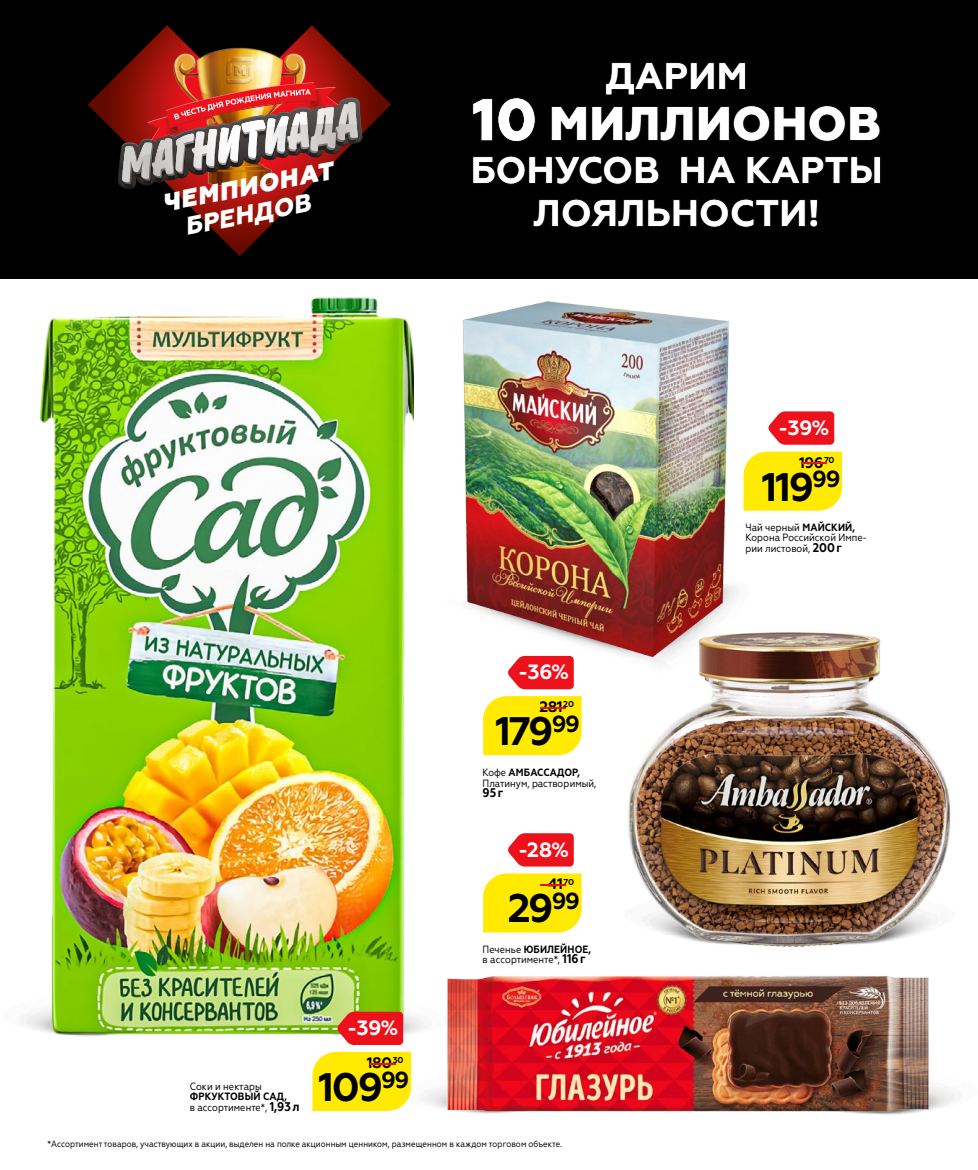
<style>
.page{position:relative;width:978px;height:1170px;background:#fff}
.page>*{position:absolute;margin:0;border:0;box-sizing:border-box;transform-origin:0 0}
.t1{font:800 47.1px "Geometria";letter-spacing:.01em;color:#fff}
.t2{font:700 39.75px "Geometria";letter-spacing:-.06em;color:#000}
.t3{font:700 36.75px/42.9px "Geometria";letter-spacing:.01em;color:#fff;text-align:center}
.t4{font:italic 800 24.9px/27.2px "Geometria";color:#fff;text-align:center}
.t5{font:700 20.7px "Geometria";color:#fff}
.t6{font:700 15.15px "Geometria";letter-spacing:-.03em;color:#000}
.t7{font:700 15.15px "Geometria";color:#ed111c;scale:5.5 1}
.t8{font:700 12.6px "Geometria Narrow";color:#000}
.t9{font:10.5px/10.5px "Geometria Narrow";color:#000}
.t10{font:9px "Geometria Narrow";color:#000}
.t11{font:700 8.55px "Geometria";color:#000}
.s1{font-style:inherit}
.s2{font-size:58.35px}
.s3{font-weight:700}
.s4{font-weight:700;font-size:12.6px}
</style>
<div class="page">
<div style="left:0;top:0;width:978px;height:278px;background:#000"></div>
<svg style="left:88px;top:25px;width:303px;height:231px"></svg>
<img style="left:170px;top:45px;width:140px;height:145px">
<svg style="left:118px;top:83px;width:244px;height:106px;background:#a2564d"></svg>
<img style="left:373px;top:1020px;width:68px;height:91px">
<img style="left:30px;top:297px;width:384px;height:745px">
<img style="left:441px;top:976px;width:494px;height:139px">
<img style="left:404px;top:298px;width:383px;height:369px">
<img style="left:625px;top:624px;width:325px;height:323px">
<div style="left:312px;top:1051px;width:99px;height:59px;background:#ffea00"></div>
<svg style="left:337px;top:1011px;width:66px;height:33px;background:#e92829"></svg>
<div style="left:744px;top:451px;width:98px;height:59px;background:#ffea00"></div>
<svg style="left:768px;top:411px;width:66px;height:33px;background:#ee2a33"></svg>
<svg style="left:483px;top:696px;width:99px;height:59px;background:#ffea0c"></svg>
<svg style="left:508px;top:656px;width:66px;height:33px;background:#ee2731"></svg>
<svg style="left:483px;top:873px;width:99px;height:59px;background:#ffeb0d"></svg>
<svg style="left:508px;top:833px;width:66px;height:33px;background:#ee2832"></svg>
<p class="t4" style="left:160px;top:190px;width:175px;rotate:-11deg">ЧЕМПИОНАТ<br><span class="s1">БРЕНДОВ</span></p>
<p class="t3" style="left:606px;top:55px;width:144px">ДАРИМ</p>
<p class="t1" style="left:473px;top:96px;width:410px"><span class="s2">10</span> МИЛЛИОНОВ</p>
<p class="t3" style="left:471px;top:149px;width:414px">БОНУСОВ НА КАРТЫ<br>ЛОЯЛЬНОСТИ!</p>
<p class="t9" style="left:190px;top:1080px;width:111px">Соки и нектары<br><span class="s3">ФРКУКТОВЫЙ САД,<br></span>в ассортименте*, <span class="s4">1,93 л</span></p>
<p class="t5" style="left:347px;top:1015px;width:53px">-39%</p>
<p class="t2" style="left:319px;top:1063px;width:92px">109<sup>99</sup></p>
<p class="t6" style="left:367px;top:1053px;width:38px">180<sup>30</sup></p>
<p class="t7" style="left:362px;top:1053px;width:9px">-</p>
<p class="t5" style="left:518px;top:659px;width:53px">-36%</p>
<p class="t2" style="left:495px;top:707px;width:86px">179<sup>99</sup></p>
<p class="t11" style="left:563px;top:699px;width:12px">20</p>
<p class="t6" style="left:539px;top:697px;width:25px">281</p>
<p class="t7" style="left:532px;top:697px;width:9px">-</p>
<p class="t9" style="left:483px;top:767px;width:115px">Кофе <span class="s3">АМБАССАДОР,<br></span>Платинум, растворимый,</p>
<p class="t8" style="left:483px;top:785px;width:22px">95 г</p>
<p class="t5" style="left:518px;top:837px;width:52px">-28%</p>
<p class="t2" style="left:508px;top:884px;width:74px">29<sup>99</sup></p>
<p class="t11" style="left:564px;top:876px;width:12px">70</p>
<p class="t6" style="left:548px;top:875px;width:17px">41</p>
<p class="t7" style="left:532px;top:875px;width:9px">-</p>
<p class="t9" style="left:483px;top:943px;width:110px">Печенье <span class="s3">ЮБИЛЕЙНОЕ, </span>в ассортименте*, <span class="s4">116 г</span></p>
<p class="t5" style="left:778px;top:415px;width:53px">-39%</p>
<p class="t2" style="left:762px;top:463px;width:80px">119<sup>99</sup></p>
<p class="t11" style="left:824px;top:454px;width:12px">70</p>
<p class="t6" style="left:799px;top:453px;width:26px">196</p>
<p class="t7" style="left:793px;top:453px;width:9px">-</p>
<p class="t9" style="left:745px;top:522px;width:123px">Чай черный <span class="s3">МАЙСКИЙ,<br></span>Корона Российской Импе&shy;рии листовой, <span class="s4">200 г</span></p>
<p class="t10" style="left:48px;top:1138px;width:516px">*Ассортимент товаров, участвующих в акции, выделен на полке акционным ценником, размещенном в каждом торговом объекте.</p>
</div>
